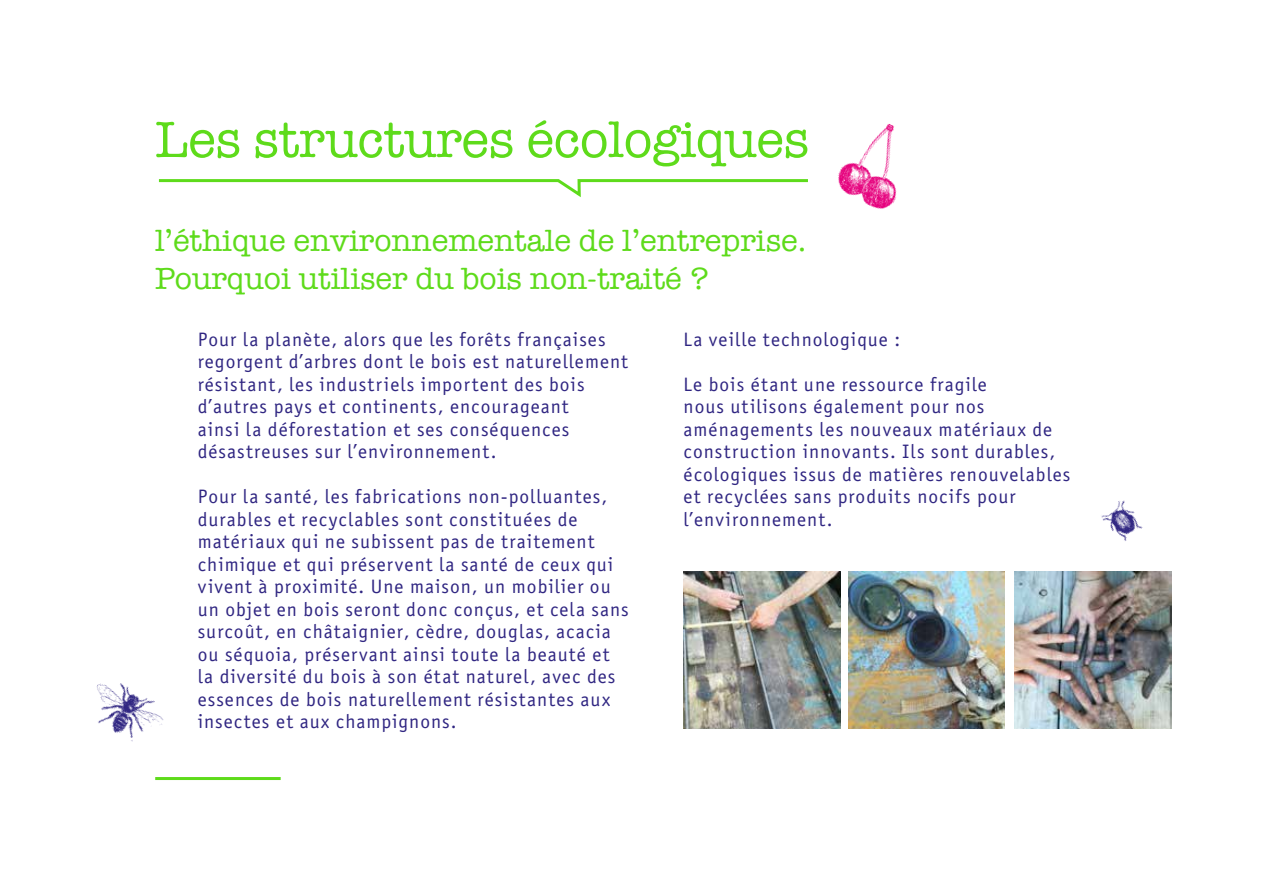
<style>
.page{position:relative;width:1263px;height:893px;background:#fff}
.page>*{position:absolute;margin:0;border:0;box-sizing:border-box;transform-origin:0 0}
.t1{font:52.5px "American Typewriter";letter-spacing:-.01em;color:#5edb1b}
.t2{font:31.5px/37.8px "American Typewriter";color:#5edb1b}
.t3{font:19.5px/22.5px "Officina Sans Book ITC";letter-spacing:.05em;color:#302682}
</style>
<div class="page">
<hr style="left:155px;top:777px;width:126px;height:3px;background:#5edb1b">
<svg style="left:158px;top:179px;width:650px;height:18px"></svg>
<img style="left:1014px;top:572px;width:157px;height:156px">
<img style="left:848px;top:572px;width:157px;height:156px">
<img style="left:684px;top:572px;width:156px;height:156px">
<img style="left:1101px;top:500px;width:42px;height:41px">
<img style="left:96px;top:683px;width:68px;height:59px">
<img style="left:838px;top:124px;width:59px;height:85px">
<h1 class="t1" style="left:155px;top:99px;width:655px">Les structures écologiques</h1>
<h2 class="t2" style="left:155px;top:221px;width:653px">l’éthique environnementale de l’entreprise.<br>Pourquoi utiliser du bois non-traité ?</h2>
<p class="t3" style="left:198px;top:327px;width:432px">Pour la planète, alors que les forêts françaises regorgent d’arbres dont le bois est naturellement résistant, les industriels importent des bois d’autres pays et continents, encourageant<br>ainsi la déforestation et ses conséquences désastreuses sur l’environnement.</p>
<p class="t3" style="left:198px;top:485px;width:432px">Pour la santé, les fabrications non-polluantes, durables et recyclables sont constituées de matériaux qui ne subissent pas de traitement chimique et qui préservent la santé de ceux qui vivent à proximité. Une maison, un mobilier ou un objet en bois seront donc conçus, et cela sans surcoût, en châtaignier, cèdre, douglas, acacia ou séquoia, préservant ainsi toute la beauté et la diversité du bois à son état naturel, avec des essences de bois naturellement résistantes aux insectes et aux champignons.</p>
<p class="t3" style="left:684px;top:327px;width:218px">La veille technologique :</p>
<p class="t3" style="left:684px;top:372px;width:388px">Le bois étant une ressource fragile<br>nous utilisons également pour nos aménagements les nouveaux matériaux de construction innovants. Ils sont durables, écologiques issus de matières renouvelables et recyclées sans produits nocifs pour l’environnement.</p>
</div>
